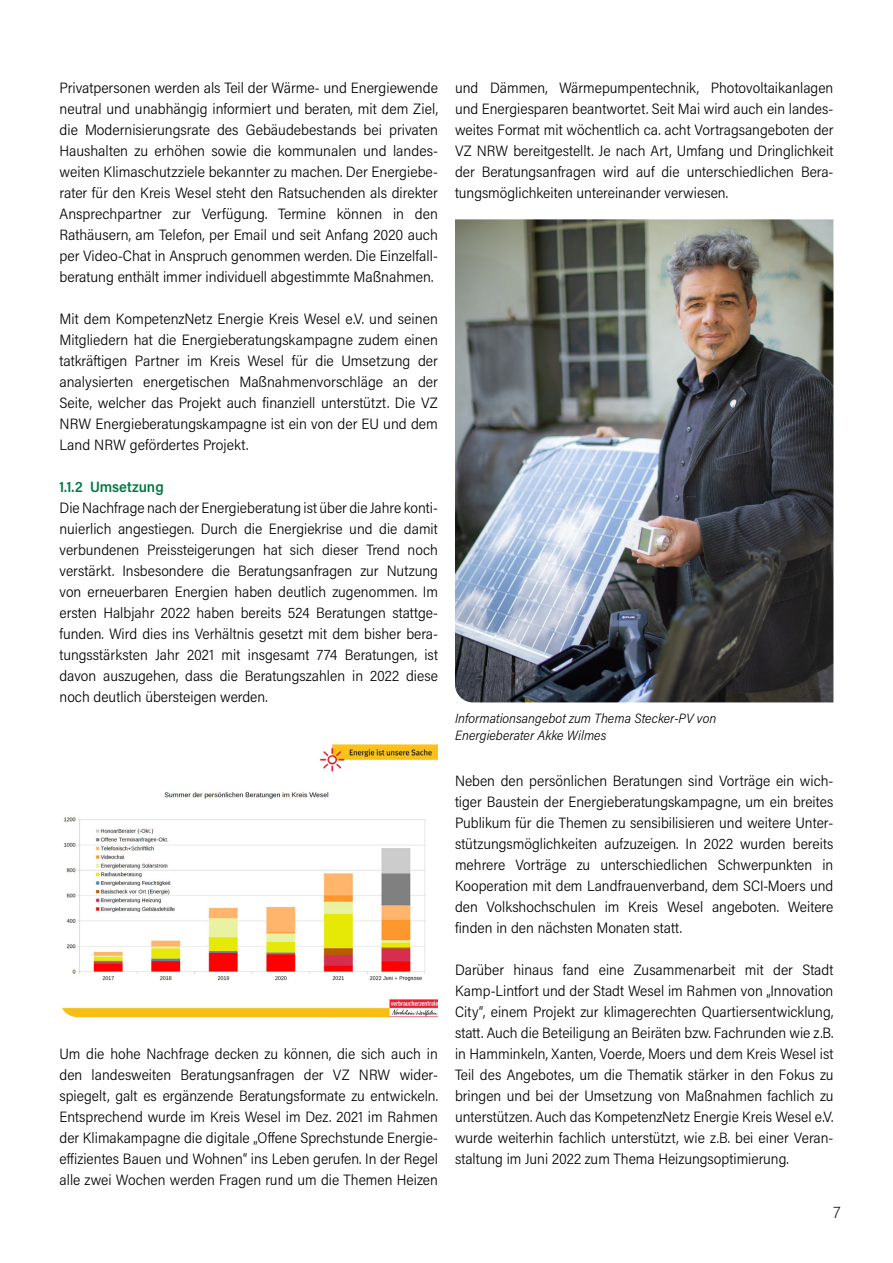
<style>
.page{position:relative;width:893px;height:1263px;background:#fff}
.page>*{position:absolute;margin:0;border:0;box-sizing:border-box;transform-origin:0 0}
.t1{font:200 16.5px "Acumin Pro Semi Cond";color:#000}
.Grundtext{font:300 15px/21px "Acumin Pro Semi Cond";color:#000;text-align:justify}
.t2{font:600 15px "Acumin Pro Semi Cond";color:#007844}
.Bildunterschrift{font:italic 300 13.5px/16.5px "Acumin Pro Semi Cond";color:#000}
</style>
<div class="page">
<img style="left:61px;top:744px;width:377px;height:273px">
<img style="left:455px;top:219px;width:378px;height:483px">
<p class="Grundtext" style="left:60px;top:77px;width:380px">Privatpersonen werden als Teil der Wärme- und Energiewende neutral und unabhängig informiert und beraten, mit dem Ziel, die Modernisierungsrate des Gebäudebestands bei privaten Haushalten zu erhöhen sowie die kommunalen und landes&shy;weiten Klimaschutzziele bekannter zu machen. Der Energiebe&shy;rater für den Kreis Wesel steht den Ratsuchenden als direkter Ansprechpartner zur Verfügung. Termine können in den Rathäusern, am Telefon, per Email und seit Anfang 2020 auch per Video-Chat in Anspruch genommen werden. Die Einzelfall&shy;beratung enthält immer individuell abgestimmte Maßnahmen.</p>
<p class="Grundtext" style="left:60px;top:308px;width:380px">Mit dem KompetenzNetz Energie Kreis Wesel e.V. und seinen Mitgliedern hat die Energieberatungskampagne zudem einen tatkräftigen Partner im Kreis Wesel für die Umsetzung der analysierten energetischen Maßnahmenvorschläge an der Seite, welcher das Projekt auch finanziell unterstützt. Die VZ NRW Energieberatungskampagne ist ein von der EU und dem Land NRW gefördertes Projekt.</p>
<p class="t2" style="left:60px;top:476px;width:106px">1.1.2 Umsetzung</p>
<p class="Grundtext" style="left:60px;top:497px;width:380px">Die Nachfrage nach der Energieberatung ist über die Jahre konti&shy;nuierlich angestiegen. Durch die Energiekrise und die damit verbundenen Preissteigerungen hat sich dieser Trend noch verstärkt. Insbesondere die Beratungsanfragen zur Nutzung von erneuerbaren Energien haben deutlich zugenommen. Im ersten Halbjahr 2022 haben bereits 524 Beratungen stattge&shy;funden. Wird dies ins Verhältnis gesetzt mit dem bisher bera&shy;tungsstärksten Jahr 2021 mit insgesamt 774 Beratungen, ist davon auszugehen, dass die Beratungszahlen in 2022 diese noch deutlich übersteigen werden.</p>
<p class="Grundtext" style="left:60px;top:1043px;width:380px">Um die hohe Nachfrage decken zu können, die sich auch in den landesweiten Beratungsanfragen der VZ NRW wider&shy;spiegelt, galt es ergänzende Beratungsformate zu entwickeln.<br>Entsprechend wurde im Kreis Wesel im Dez. 2021 im Rahmen der Klimakampagne die digitale „Offene Sprechstunde Energie&shy;effizientes Bauen und Wohnen“ ins Leben gerufen. In der Regel alle zwei Wochen werden Fragen rund um die Themen Heizen</p>
<p class="Grundtext" style="left:455px;top:77px;width:380px">und Dämmen, Wärmepumpentechnik, Photovoltaikanlagen und Energiesparen beantwortet. Seit Mai wird auch ein landes&shy;weites Format mit wöchentlich ca. acht Vortragsangeboten der VZ NRW bereitgestellt. Je nach Art, Umfang und Dringlichkeit der Beratungsanfragen wird auf die unterschiedlichen Bera&shy;tungsmöglichkeiten untereinander verwiesen.</p>
<p class="Bildunterschrift" style="left:455px;top:709px;width:263px">Informationsangebot zum Thema Stecker-PV von<br>Energieberater Akke Wilmes</p>
<p class="Grundtext" style="left:455px;top:770px;width:380px">Neben den persönlichen Beratungen sind Vorträge ein wich&shy;tiger Baustein der Energieberatungskampagne, um ein breites Publikum für die Themen zu sensibilisieren und weitere Unter&shy;stützungsmöglichkeiten aufzuzeigen. In 2022 wurden bereits mehrere Vorträge zu unterschiedlichen Schwerpunkten in Kooperation mit dem Landfrauenverband, dem SCI-Moers und den Volkshochschulen im Kreis Wesel angeboten. Weitere finden in den nächsten Monaten statt.</p>
<p class="Grundtext" style="left:455px;top:959px;width:380px">Darüber hinaus fand eine Zusammenarbeit mit der Stadt Kamp-Lintfort und der Stadt Wesel im Rahmen von „Innovation City“, einem Projekt zur klimagerechten Quartiersentwicklung, statt. Auch die Beteiligung an Beiräten bzw. Fachrunden wie z.B. in Hamminkeln, Xanten, Voerde, Moers und dem Kreis Wesel ist Teil des Angebotes, um die Thematik stärker in den Fokus zu bringen und bei der Umsetzung von Maßnahmen fachlich zu unterstützen. Auch das KompetenzNetz Energie Kreis Wesel e.V. wurde weiterhin fachlich unterstützt, wie z.B. bei einer Veran&shy;staltung im Juni 2022 zum Thema Heizungsoptimierung.</p>
<p class="t1" style="left:833px;top:1201px;width:8px">7</p>
</div>
